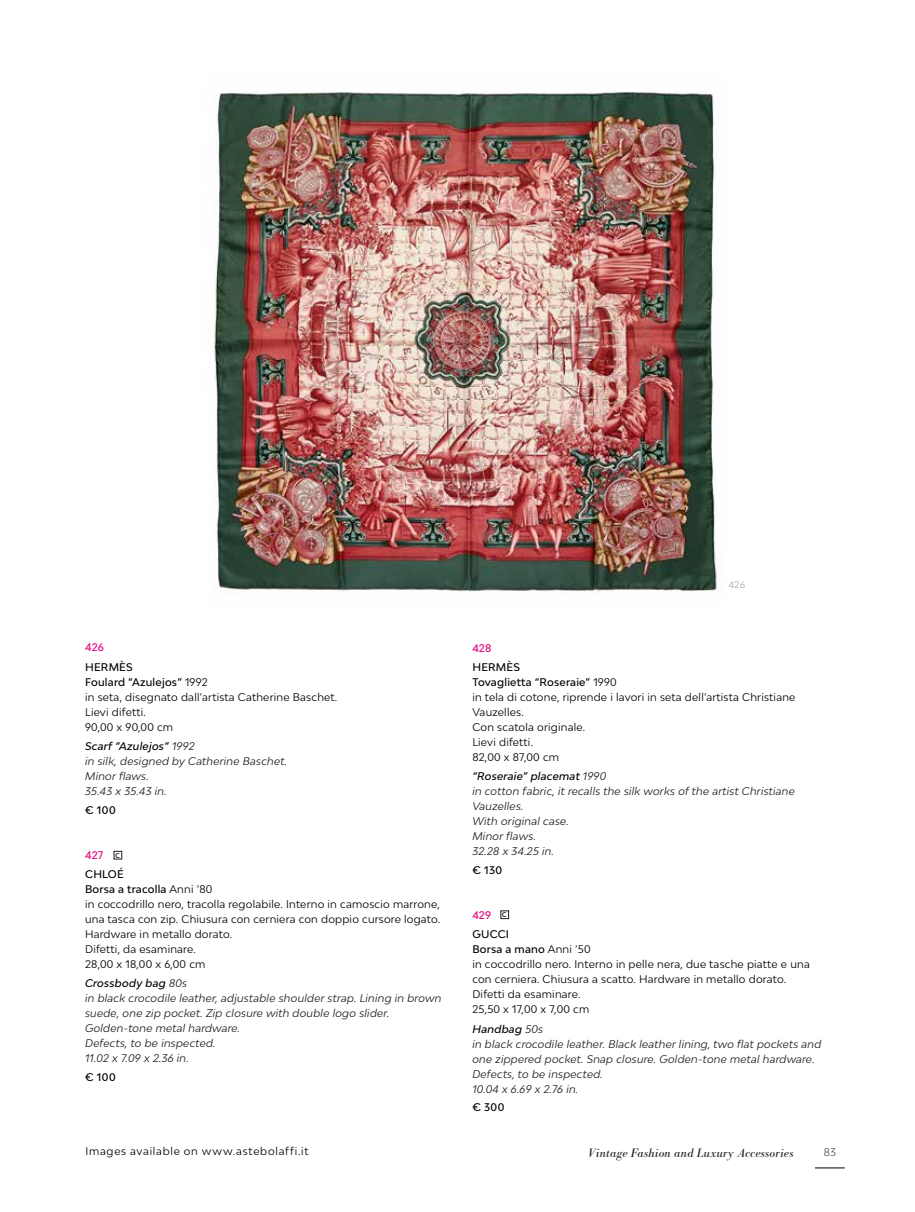
<style>
.page{position:relative;width:915px;height:1212px;background:#fff}
.page>*{position:absolute;margin:0;border:0;box-sizing:border-box;transform-origin:0 0}
.t1{font:italic 12px "Bodoni BE";letter-spacing:.025em;color:#1d1d1b}
.t2{font:10.5px/15px "Bw Modelica";letter-spacing:.02em;color:#000}
.t3{font:italic 10.5px/15px "Bw Modelica";letter-spacing:.02em;color:#1d1d1b}
.t4{font:10.5px "Bw Modelica";letter-spacing:.07em;color:#000}
.t5{font:500 10.5px "Bw Modelica";letter-spacing:.045em;color:#000}
.t6{font:500 10.5px "Bw Modelica";letter-spacing:.005em;color:#e6007d}
.t7{font:300 10.5px "Bw Modelica";color:#1d1d1b}
.t8{font:300 9px "Bw Modelica";color:#878787}
.t9{font:500 9px "Bw Modelica";color:#1d1d1b}
.s1{font-weight:500}
.s2{font-weight:500;color:#000}
</style>
<div class="page">
<hr style="left:814px;top:1167px;width:30px;height:1px;background:#1d1d1b">
<img style="left:213px;top:92px;width:510px;height:501px">
<div style="left:114px;top:851px;width:8px;height:8px;border:1px solid #1d1d1b"></div>
<div style="left:500px;top:910px;width:9px;height:9px;border:1px solid #1d1d1b"></div>
<p class="t6" style="left:85px;top:641px;width:20px">426</p>
<p class="t2" style="left:85px;top:659px;width:253px"><span class="s1">HERMÈS<br>Foulard “Azulejos”</span> 1992<br>in seta, disegnato dall’artista Catherine Baschet.<br>Lievi difetti.<br>90,00 x 90,00 cm</p>
<p class="t3" style="left:85px;top:738px;width:203px"><span class="s2">Scarf “Azulejos”</span> 1992<br>in silk, designed by Catherine Baschet.<br>Minor flaws.<br>35.43 x 35.43 in.</p>
<p class="t5" style="left:85px;top:803px;width:32px">€ 100</p>
<p class="t6" style="left:85px;top:848px;width:20px">427</p>
<p class="t2" style="left:85px;top:866px;width:356px"><span class="s1">CHLOÉ<br>Borsa a tracolla</span> Anni ‘80<br>in coccodrillo nero, tracolla regolabile. Interno in camoscio marrone, una tasca con zip. Chiusura con cerniera con doppio cursore logato.<br>Hardware in metallo dorato.<br>Difetti, da esaminare.<br>28,00 x 18,00 x 6,00 cm</p>
<p class="t3" style="left:85px;top:976px;width:358px"><span class="s2">Crossbody bag</span> 80s<br>in black crocodile leather, adjustable shoulder strap. Lining in brown suede, one zip pocket. Zip closure with double logo slider.<br>Golden-tone metal hardware.<br>Defects, to be inspected.<br>11.02 x 7.09 x 2.36 in.</p>
<p class="t5" style="left:85px;top:1070px;width:32px">€ 100</p>
<p class="t9" style="left:115px;top:848px;width:6px">c</p>
<p class="t8" style="left:728px;top:579px;width:18px">426</p>
<p class="t6" style="left:472px;top:641px;width:21px">428</p>
<p class="t2" style="left:472px;top:659px;width:324px"><span class="s1">HERMÈS<br>Tovaglietta “Roseraie”</span> 1990<br>in tela di cotone, riprende i lavori in seta dell’artista Christiane<br>Vauzelles.<br>Con scatola originale.<br>Lievi difetti.<br>82,00 x 87,00 cm</p>
<p class="t3" style="left:472px;top:768px;width:324px"><span class="s2">“Roseraie” placemat</span> 1990<br>in cotton fabric, it recalls the silk works of the artist Christiane<br>Vauzelles.<br>With original case.<br>Minor flaws.<br>32.28 x 34.25 in.</p>
<p class="t5" style="left:472px;top:863px;width:31px">€ 130</p>
<p class="t6" style="left:472px;top:908px;width:20px">429</p>
<p class="t2" style="left:472px;top:926px;width:339px"><span class="s1">GUCCI<br>Borsa a mano</span> Anni ‘50<br>in coccodrillo nero. Interno in pelle nera, due tasche piatte e una con cerniera. Chiusura a scatto. Hardware in metallo dorato.<br>Difetti da esaminare.<br>25,50 x 17,00 x 7,00 cm</p>
<p class="t3" style="left:472px;top:1021px;width:350px"><span class="s2">Handbag</span> 50s<br>in black crocodile leather. Black leather lining, two flat pockets and one zippered pocket. Snap closure. Golden-tone metal hardware.<br>Defects, to be inspected.<br>10.04 x 6.69 x 2.76 in.</p>
<p class="t5" style="left:472px;top:1101px;width:34px">€ 300</p>
<p class="t9" style="left:502px;top:908px;width:6px">c</p>
<p class="t4" style="left:85px;top:1144px;width:224px">Images available on www.astebolaffi.it</p>
<p class="t1" style="left:588px;top:1146px;width:207px">Vintage Fashion and Luxury Accessories</p>
<p class="t7" style="left:823px;top:1146px;width:14px">83</p>
</div>
